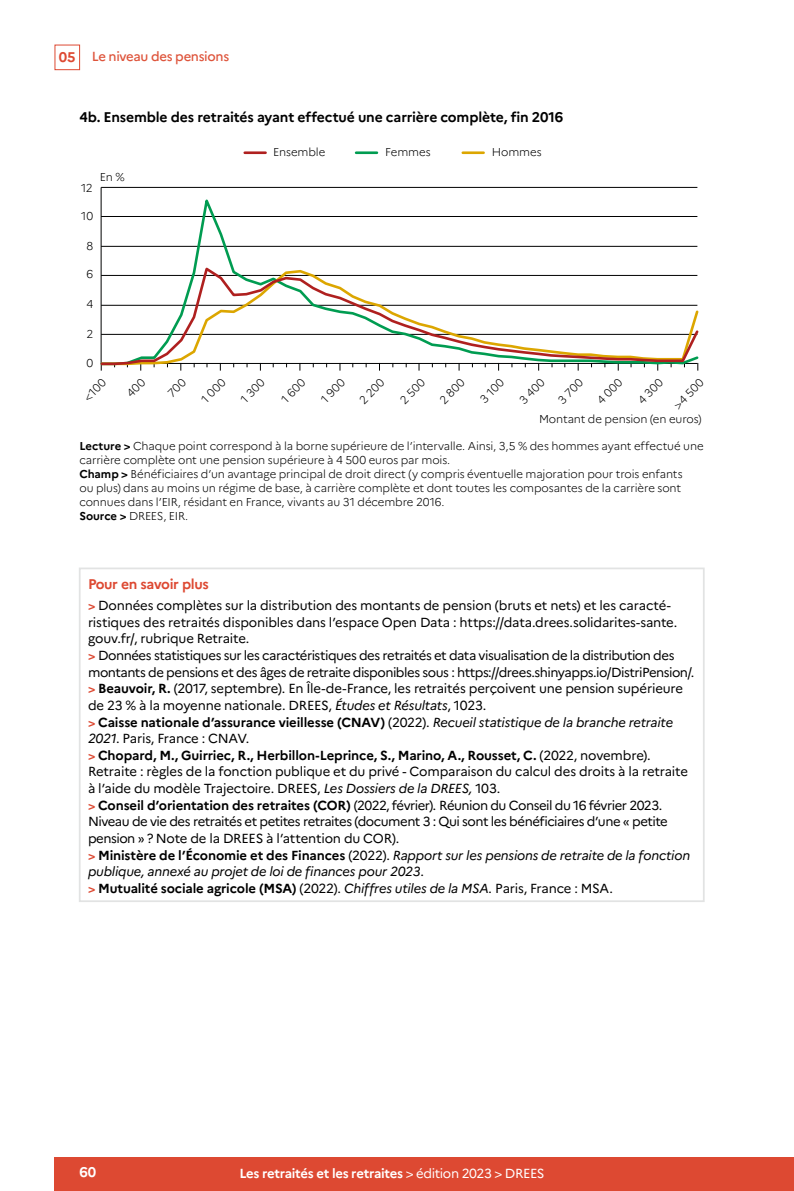
<style>
.page{position:relative;width:794px;height:1191px;background:#fff}
.page>*{position:absolute;margin:0;border:0;box-sizing:border-box;transform-origin:0 0}
.t1{font:700 14px "Marianne";letter-spacing:-.01em;color:#000}
.t2{font:700 14px "Marianne";letter-spacing:-.025em;color:#dd4932}
.t3{font:700 14px "Marianne";color:#fff}
.t4{font:13.12px/16.6px "Marianne";letter-spacing:-.02em;color:#000}
.t5{font:700 13.12px "Marianne";letter-spacing:-.025em;color:#fff}
.t6{font:500 13.12px "Marianne";letter-spacing:-.025em;color:#de543b}
.t7{font:300 11.38px/14px "Marianne";letter-spacing:-.01em;color:#000}
.s1{font-weight:700;font-size:14px;color:#dd4932}
.s2{font-weight:700}
.s3{font-weight:700;font-size:12.25px;color:#dd4932}
.s4{font-style:italic}
.s5{font-weight:400}
</style>
<div class="page">
<div style="left:55px;top:45px;width:25px;height:25px;border:1px solid #dd4932"></div>
<div style="left:55px;top:1157px;width:739px;height:34px;background:#dd4932"></div>
<hr style="left:245px;top:151px;width:20px;height:3px;background:#af201f">
<hr style="left:356px;top:151px;width:21px;height:3px;background:#009c51">
<hr style="left:463px;top:151px;width:20px;height:3px;background:#dca600">
<hr style="left:101px;top:187px;width:596px;height:1px;background:#000">
<hr style="left:101px;top:187px;width:1px;height:176px;background:#010202">
<svg style="left:100px;top:192px;width:598px;height:73px"></svg>
<svg style="left:100px;top:265px;width:599px;height:101px"></svg>
<div style="left:79px;top:567px;width:625px;height:335px;border:2px solid #e2e3e3"></div>
<p class="t6" style="left:59px;top:49px;width:172px"><span class="s1">05</span> Le niveau des pensions</p>
<p class="t1" style="left:79px;top:109px;width:485px">4b. Ensemble des retraités ayant effectué une carrière complète, fin 2016</p>
<p class="t7" style="left:81px;top:181px;width:13px">12</p>
<p class="t7" style="left:81px;top:209px;width:13px">10</p>
<p class="t7" style="left:87px;top:238px;width:8px">8</p>
<p class="t7" style="left:87px;top:267px;width:8px">6</p>
<p class="t7" style="left:87px;top:297px;width:8px">4</p>
<p class="t7" style="left:87px;top:326px;width:8px">2</p>
<p class="t7" style="left:87px;top:355px;width:8px">0</p>
<p class="t7" style="left:100px;top:170px;width:26px">En %</p>
<p class="t7" style="left:273px;top:145px;width:54px">Ensemble</p>
<p class="t7" style="left:385px;top:145px;width:47px">Femmes</p>
<p class="t7" style="left:492px;top:145px;width:51px">Hommes</p>
<p class="t7" style="left:81px;top:394px;width:27px;rotate:-45deg">&lt;100</p>
<p class="t7" style="left:198px;top:396px;width:30px;rotate:-45deg">1 000</p>
<p class="t7" style="left:238px;top:396px;width:30px;rotate:-45deg">1 300</p>
<p class="t7" style="left:278px;top:396px;width:30px;rotate:-45deg">1 600</p>
<p class="t7" style="left:318px;top:396px;width:30px;rotate:-45deg">1 900</p>
<p class="t7" style="left:356px;top:397px;width:31px;rotate:-45deg">2 200</p>
<p class="t7" style="left:397px;top:397px;width:32px;rotate:-45deg">2 500</p>
<p class="t7" style="left:436px;top:397px;width:32px;rotate:-45deg">2 800</p>
<p class="t7" style="left:477px;top:396px;width:30px;rotate:-45deg">3 100</p>
<p class="t7" style="left:516px;top:397px;width:32px;rotate:-45deg">3 400</p>
<p class="t7" style="left:555px;top:397px;width:31px;rotate:-45deg">3 700</p>
<p class="t7" style="left:594px;top:397px;width:32px;rotate:-45deg">4 000</p>
<p class="t7" style="left:635px;top:397px;width:32px;rotate:-45deg">4 300</p>
<p class="t7" style="left:670px;top:402px;width:39px;rotate:-45deg">&gt;4 500</p>
<p class="t7" style="left:539px;top:411px;width:164px">Montant de pension (en euros)</p>
<p class="t7" style="left:79px;top:439px;width:626px"><span class="s2">Lecture &gt;</span> Chaque point correspond à la borne supérieure de l’intervalle. Ainsi, 3,5 % des hommes ayant effectué une carrière complète ont une pension supérieure à 4 500 euros par mois.<br><span class="s2">Champ &gt;</span> Bénéficiaires d’un avantage principal de droit direct (y compris éventuelle majoration pour trois enfants<br>ou plus) dans au moins un régime de base, à carrière complète et dont toutes les composantes de la carrière sont connues dans l’EIR, résidant en France, vivants au 31 décembre 2016.<br><span class="s2">Source &gt;</span> DREES, EIR.</p>
<p class="t2" style="left:88px;top:575px;width:122px">Pour en savoir plus</p>
<p class="t4" style="left:88px;top:597px;width:608px"><span class="s3">&gt;</span> Données complètes sur la distribution des montants de pension (bruts et nets) et les caracté&shy;ristiques des retraités disponibles dans l’espace Open Data : https://data.drees.solidarites-sante. gouv.fr/, rubrique Retraite.<br><span class="s3">&gt;</span> Données statistiques sur les caractéristiques des retraités et data visualisation de la distribution des montants de pensions et des âges de retraite disponibles sous : https://drees.shinyapps.io/DistriPension/. <span class="s3">&gt;</span> <span class="s2">Beauvoir, R.</span> (2017, septembre). En Île-de-France, les retraités perçoivent une pension supérieure de 23 % à la moyenne nationale. DREES, <span class="s4">Études et Résultats</span>, 1023.<br><span class="s3">&gt;</span> <span class="s2">Caisse nationale d’assurance vieillesse (CNAV)</span> (2022). <span class="s4">Recueil statistique de la branche retraite 2021</span>. Paris, France : CNAV.<br><span class="s3">&gt;</span> <span class="s2">Chopard, M., Guirriec, R., Herbillon-Leprince, S., Marino, A., Rousset, C.</span> (2022, novembre).<br>Retraite : règles de la fonction publique et du privé - Comparaison du calcul des droits à la retraite à l’aide du modèle Trajectoire. DREES, <span class="s4">Les Dossiers de la DREES,</span> 103.<br><span class="s3">&gt;</span> <span class="s2">Conseil d’orientation des retraites (COR)</span> (2022, février)<span class="s4">.</span> Réunion du Conseil du 16 février 2023.<br>Niveau de vie des retraités et petites retraites (document 3 : Qui sont les bénéficiaires d’une « petite pension » ? Note de la DREES à l’attention du COR).<br><span class="s3">&gt;</span> <span class="s2">Ministère de l’Économie et des Finances</span> (2022). <span class="s4">Rapport sur les pensions de retraite de la fonction publique, annexé au projet de loi de finances pour 2023</span>.<br><span class="s3">&gt;</span> <span class="s2">Mutualité sociale agricole (MSA)</span> (2022). <span class="s4">Chiffres utiles de la MSA.</span> Paris, France : MSA.</p>
<p class="t3" style="left:79px;top:1163px;width:18px">60</p>
<p class="t5" style="left:239px;top:1165px;width:307px">Les retraités et les retraites <span class="s5">&gt; édition 2023 &gt; DREES</span></p>
</div>
